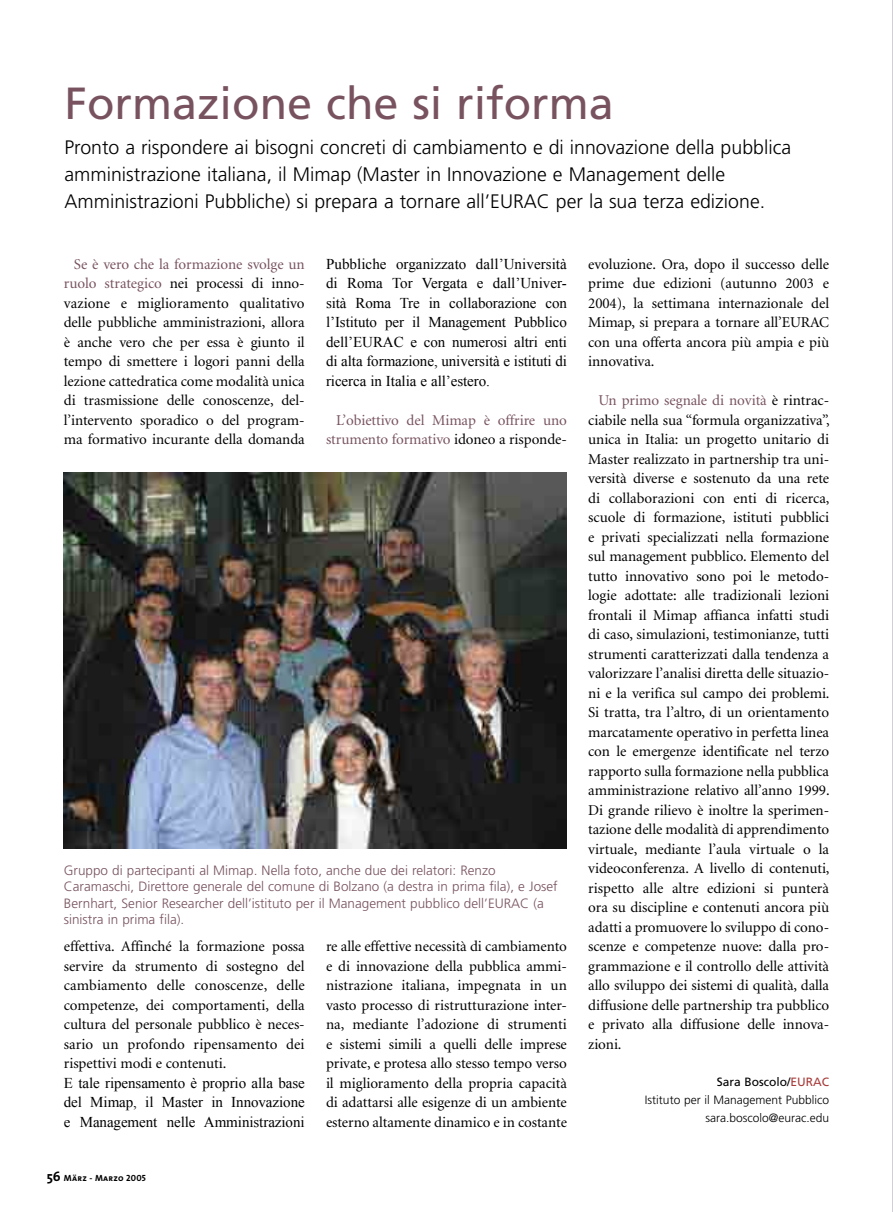
<style>
.page{position:relative;width:893px;height:1212px;background:#fff}
.page>*{position:absolute;margin:0;border:0;box-sizing:border-box;transform-origin:0 0}
.t1{font:45px "Frutiger";color:#78535f}
.t2{font:300 19.5px/27px "Frutiger";color:#000}
.t3{font:15px/19.5px "Minion";letter-spacing:-.005em;color:#000;text-align:justify}
.t4{font:15px/19.5px "Times New Roman";letter-spacing:-.005em;color:#000;text-align:justify}
.t5{font:15px/19.5px "Minion";letter-spacing:-.005em;color:#78535f;text-align:right}
.t6{font:300 13.5px/16.2px "Frutiger";color:#78535f}
.t7{font:300 12px/18px "Frutiger";color:#000;text-align:right}
.t8{font:9px "The Sans Bold Caps";letter-spacing:.025em;color:#000}
.s1{color:#78535f}
.s2{color:#000}
.s3{font-family:"The Sans";font-weight:700;font-size:13.5px}
.s4{font-weight:400}
.s5{font-weight:400;color:#a73b39}
</style>
<div class="page">
<hr style="left:892px;top:0;width:1px;height:1212px;background:#d3ced5">
<img style="left:64px;top:472px;width:502px;height:377px">
<h1 class="t1" style="left:64px;top:77px;width:550px">Formazione che si riforma</h1>
<p class="t2" style="left:64px;top:134px;width:728px">Pronto a rispondere ai bisogni concreti di cambiamento e di innovazione della pubblica amministrazione italiana, il Mimap (Master in Innovazione e Management delle<br>Amministrazioni Pubbliche) si prepara a tornare all’EURAC per la sua terza edizione.</p>
<p class="t3" style="left:64px;top:255px;width:242px;text-indent:10px"><span class="s1">Se è vero che la formazione svolge un ruolo strategico</span> nei processi di inno&shy;vazione e miglioramento qualitativo delle pubbliche amministrazioni, allora è anche vero che per essa è giunto il tempo di smettere i logori panni della lezione cattedratica come modalità unica di trasmissione delle conoscenze, del&shy;l’intervento sporadico o del program&shy;ma formativo incurante della domanda</p>
<p class="t4" style="left:326px;top:254px;width:242px">Pubbliche organizzato dall’Università di Roma Tor Vergata e dall’Univer&shy;sità Roma Tre in collaborazione con l’Istituto per il Management Pubblico dell’EURAC e con numerosi altri enti di alta formazione, università e istituti di ricerca in Italia e all’estero.</p>
<p class="t5" style="left:326px;top:411px;width:242px">L’obiettivo del Mimap è offrire uno strumento formativo <span class="s2">idoneo a risponde-</span></p>
<p class="t6" style="left:64px;top:862px;width:495px">Gruppo di partecipanti al Mimap. Nella foto, anche due dei relatori: Renzo Caramaschi, Direttore generale del comune di Bolzano (a destra in prima fila), e Josef Bernhart, Senior Researcher dell’istituto per il Management pubblico dell’EURAC (a sinistra in prima fila).</p>
<p class="t3" style="left:64px;top:937px;width:242px">effettiva. Affinché la formazione possa servire da strumento di sostegno del cambiamento delle conoscenze, delle competenze, dei comportamenti, della cultura del personale pubblico è neces&shy;sario un profondo ripensamento dei rispettivi modi e contenuti.</p>
<p class="t4" style="left:64px;top:1073px;width:242px">E tale ripensamento è proprio alla base del Mimap, il Master in Innovazione e Management nelle Amministrazioni</p>
<p class="t8" style="left:47px;top:1170px;width:101px"><span class="s3">56</span> März - Marzo 2005</p>
<p class="t3" style="left:326px;top:937px;width:242px">re alle effettive necessità di cambiamento e di innovazione della pubblica ammi&shy;nistrazione italiana, impegnata in un vasto processo di ristrutturazione inter&shy;na, mediante l’adozione di strumenti e sistemi simili a quelli delle imprese private, e protesa allo stesso tempo verso il miglioramento della propria capacità di adattarsi alle esigenze di un ambiente esterno altamente dinamico e in costante</p>
<p class="t3" style="left:588px;top:255px;width:242px">evoluzione. Ora, dopo il successo delle prime due edizioni (autunno 2003 e 2004), la settimana internazionale del Mimap, si prepara a tornare all’EURAC con una offerta ancora più ampia e più innovativa.</p>
<p class="t3" style="left:588px;top:391px;width:243px;text-indent:10px"><span class="s1">Un primo segnale di novità</span> è rintrac&shy;ciabile nella sua “formula organizzativa”, unica in Italia: un progetto unitario di Master realizzato in partnership tra uni&shy;versità diverse e sostenuto da una rete di collaborazioni con enti di ricerca, scuole di formazione, istituti pubblici e privati specializzati nella formazione sul management pubblico. Elemento del tutto innovativo sono poi le metodo&shy;logie adottate: alle tradizionali lezioni frontali il Mimap affianca infatti studi di caso, simulazioni, testimonianze, tutti strumenti caratterizzati dalla tendenza a valorizzare l’analisi diretta delle situazio&shy;ni e la verifica sul campo dei problemi.<br>Si tratta, tra l’altro, di un orientamento marcatamente operativo in perfetta linea con le emergenze identificate nel terzo rapporto sulla formazione nella pubblica amministrazione relativo all’anno 1999.<br>Di grande rilievo è inoltre la sperimen&shy;tazione delle modalità di apprendimento virtuale, mediante l’aula virtuale o la videoconferenza. A livello di contenuti, rispetto alle altre edizioni si punterà ora su discipline e contenuti ancora più adatti a promuovere lo sviluppo di cono&shy;scenze e competenze nuove: dalla pro&shy;grammazione e il controllo delle attività allo sviluppo dei sistemi di qualità, dalla diffusione delle partnership tra pubblico e privato alla diffusione delle innova&shy;zioni.</p>
<p class="t7" style="left:644px;top:1073px;width:186px"><span class="s4">Sara Boscolo/</span><span class="s5">EURAC<br></span>Istituto per il Management Pubblico sara.boscolo@eurac.edu</p>
</div>
